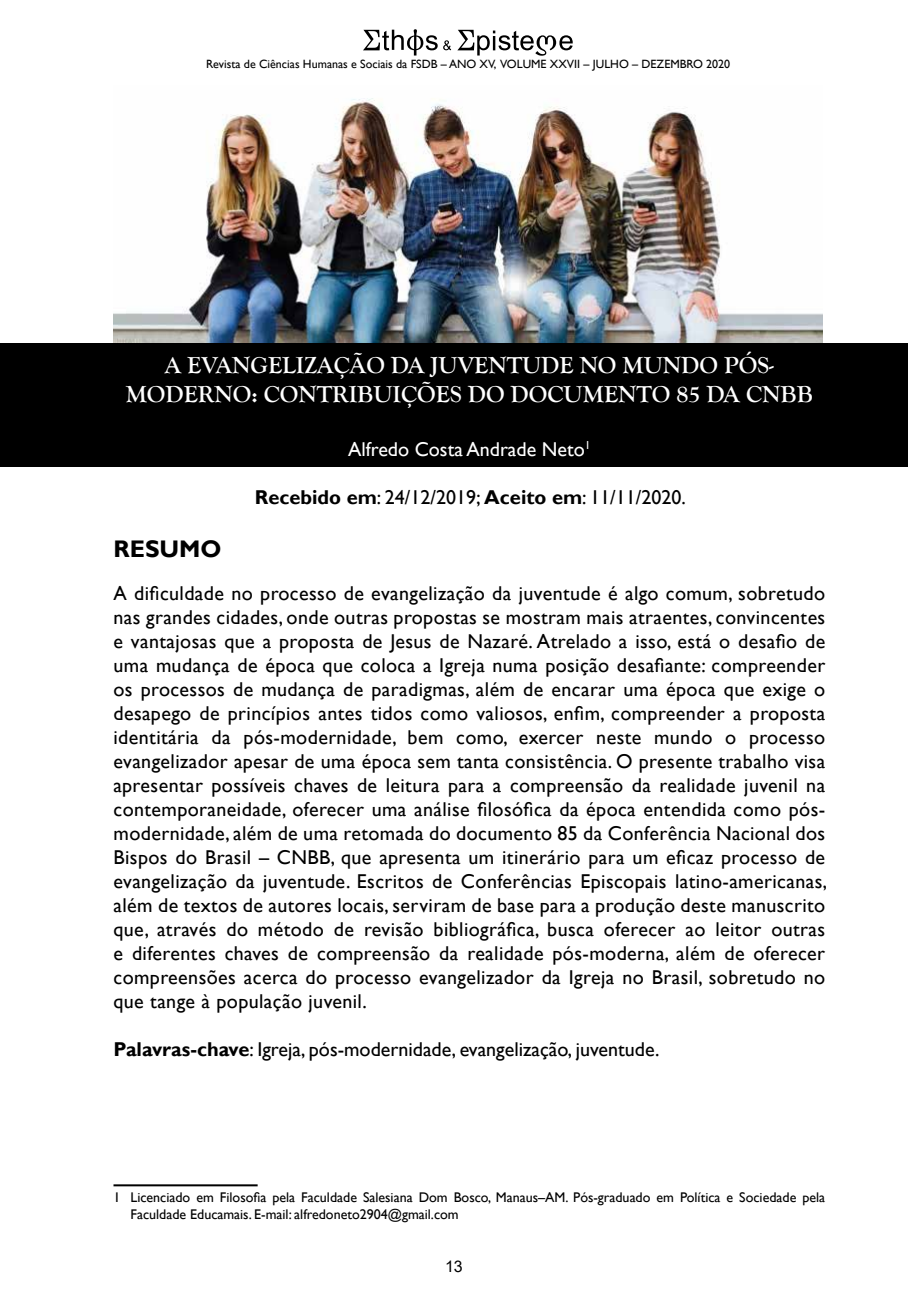
<style>
.page{position:relative;width:908px;height:1304px;background:#fff}
.page>*{position:absolute;margin:0;border:0;box-sizing:border-box;transform-origin:0 0}
.t1{font:700 24px/28.8px "Goudy Old Style T";color:#fff;text-align:center}
.t2{font:700 24px "Gill Sans";color:#000}
.t3{font:20px/24px "Gill Sans";color:#000;text-align:justify}
.t4{font:20px "Gill Sans";color:#fff}
.t5{font:16px "Arial";color:#000}
.t6{font:14px/16.8px "Gill Sans";color:#000}
.t7{font:12px "Gill Sans";color:#000}
.s1{font-weight:700}
</style>
<div class="page">
<svg style="left:457px;top:30px;width:115px;height:26px"></svg>
<svg style="left:443px;top:40px;width:8px;height:10px"></svg>
<svg style="left:363px;top:29px;width:74px;height:27px"></svg>
<img style="left:113px;top:98px;width:709px;height:245px">
<div style="left:0;top:343px;width:907px;height:123px;background:#000"></div>
<hr style="left:113px;top:1184px;width:144px;height:2px;background:#000">
<p class="t7" style="left:206px;top:57px;width:525px">Revista de Ciências Humanas e Sociais da FSDB – ANO XV, VOLUME XXVII – JULHO – DEZEMBRO 2020</p>
<p class="t1" style="left:126px;top:351px;width:688px">A EVANGELIZAÇÃO DA JUVENTUDE NO MUNDO PÓS-<br>MODERNO: CONTRIBUIÇÕES DO DOCUMENTO 85 DA CNBB</p>
<p class="t4" style="left:348px;top:438px;width:244px">Alfredo Costa Andrade Neto<sup>1</sup></p>
<p class="t3" style="left:255px;top:486px;width:432px"><span class="s1">Recebido em</span>: 24/12/2019; <span class="s1">Aceito em</span>: 11/11/2020.</p>
<p class="t2" style="left:113px;top:534px;width:109px">RESUMO</p>
<p class="t3" style="left:113px;top:582px;width:715px">A dificuldade no processo de evangelização da juventude é algo comum, sobretudo nas grandes cidades, onde outras propostas se mostram mais atraentes, convincentes e vantajosas que a proposta de Jesus de Nazaré. Atrelado a isso, está o desafio de uma mudança de época que coloca a Igreja numa posição desafiante: compreender os processos de mudança de paradigmas, além de encarar uma época que exige o desapego de princípios antes tidos como valiosos, enfim, compreender a proposta identitária da pós-modernidade, bem como, exercer neste mundo o processo evangelizador apesar de uma época sem tanta consistência. O presente trabalho visa apresentar possíveis chaves de leitura para a compreensão da realidade juvenil na contemporaneidade, oferecer uma análise filosófica da época entendida como pós&shy;modernidade, além de uma retomada do documento 85 da Conferência Nacional dos Bispos do Brasil – CNBB, que apresenta um itinerário para um eficaz processo de evangelização da juventude. Escritos de Conferências Episcopais latino-americanas, além de textos de autores locais, serviram de base para a produção deste manuscrito que, através do método de revisão bibliográfica, busca oferecer ao leitor outras e diferentes chaves de compreensão da realidade pós-moderna, além de oferecer compreensões acerca do processo evangelizador da Igreja no Brasil, sobretudo no que tange à população juvenil.</p>
<p class="t3" style="left:113px;top:1038px;width:547px"><span class="s1">Palavras-chave</span>: Igreja, pós-modernidade, evangelização, juventude.</p>
<p class="t6" style="left:130px;top:1189px;width:695px;text-indent:-17px">1 Licenciado em Filosofia pela Faculdade Salesiana Dom Bosco, Manaus–AM. Pós-graduado em Política e Sociedade pela<br>Faculdade Educamais. E-mail: alfredoneto2904@gmail.com</p>
<p class="t5" style="left:445px;top:1255px;width:19px">13</p>
</div>
